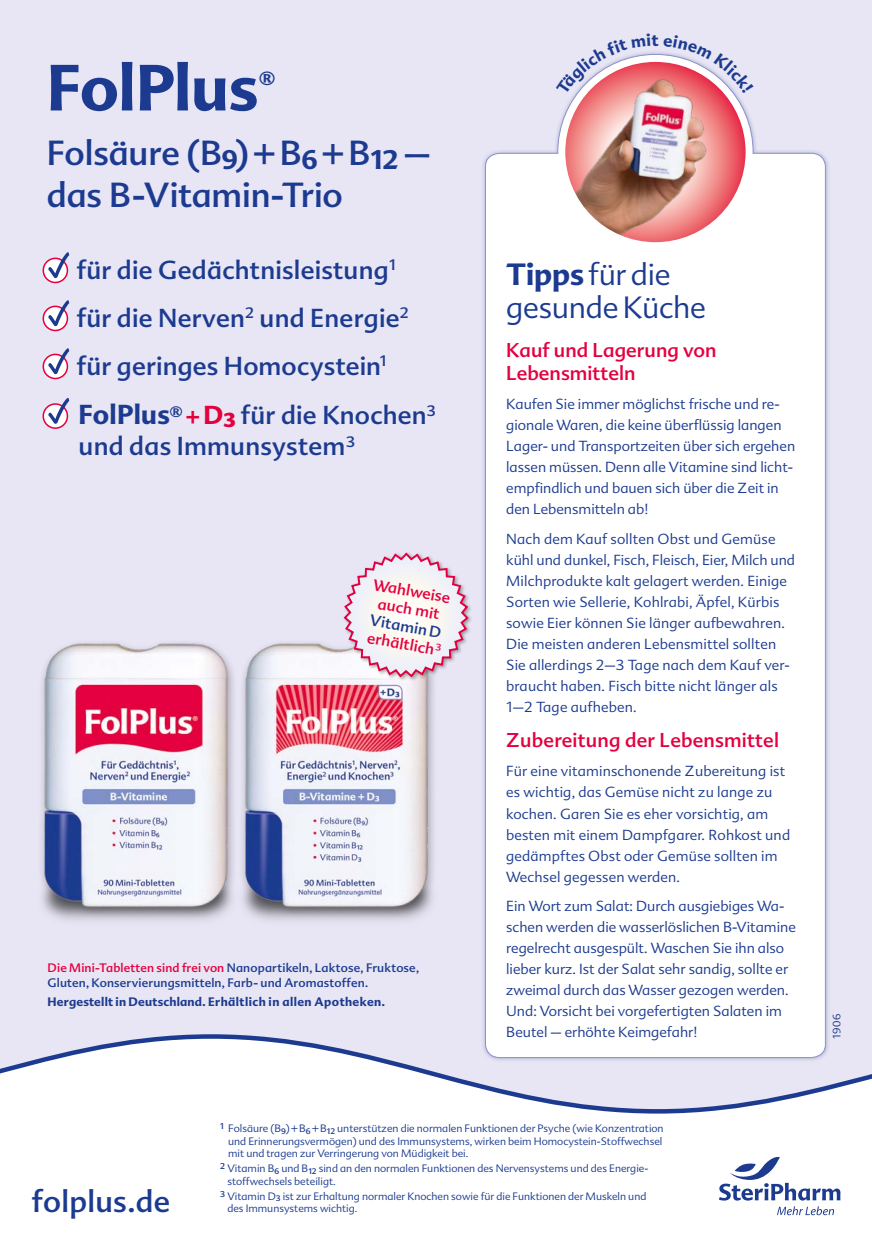
<style>
.page{position:relative;width:872px;height:1242px;background:#e8e6f4}
.page>*{position:absolute;margin:0;border:0;box-sizing:border-box;transform-origin:0 0}
.Subline{font:700 63.6px "Advert";letter-spacing:-.005em;color:#1c3b90}
.Subline-2{font:33.9px "Advert";letter-spacing:-.005em;color:#1c3b90}
.Überschrift{font:300 30px/33px "Advert";letter-spacing:-.01em;color:#1c3b90}
.t1{font:30px "Advert";letter-spacing:.01em;color:#1c3b90}
.t2{font:25.35px/31px "Advert";letter-spacing:.01em;color:#1c3b90}
.copy{font:19.5px/22.5px "Advert";letter-spacing:.005em;color:#e4003f}
.Subline-3{font:700 18.6px "Advert";color:#1c3b90}
.t3{font:15.3px/17.9px "Advert";color:#e4003f;text-align:center}
.copy-2{font:300 14.25px/21px "Advert";color:#1c3b90}
.t4{font:12px/15px "Advert";letter-spacing:.01em;color:#1c3b90}
.t5{font:700 12px "Advert";letter-spacing:.03em;color:#1c3b90}
.t6{font:300 10.5px/12.5px "Advert";color:#1c3b90}
.s1{font-weight:700;font-size:26.85px}
.s2{font-weight:700;font-size:21.15px;color:#e4003f}
.s3{font-weight:700;color:#e4003f}
.s4{color:#1c3b90}
.s5{color:#e4003f}
.s6{font-weight:700}
</style>
<div class="page">
<div style="left:0;top:1115px;width:872px;height:127px;background:#fff"></div>
<svg style="left:0;top:1034px;width:872px;height:81px"></svg>
<div style="left:481px;top:50px;width:349px;height:1012px;background:#1c3b90;opacity:.35"></div>
<div style="left:485px;top:54px;width:340px;height:1004px;background:#fff"></div>
<svg style="left:719px;top:1157px;width:121px;height:43px;background:#c7cfe3"></svg>
<svg style="left:777px;top:1206px;width:57px;height:9px"></svg>
<svg style="left:43px;top:258px;width:24px;height:24px"></svg>
<div style="left:43px;top:258px;width:25px;height:25px;border:2px solid #e4003f;border-radius:50%"></div>
<svg style="left:48px;top:252px;width:21px;height:26px"></svg>
<svg style="left:43px;top:306px;width:24px;height:24px"></svg>
<div style="left:43px;top:306px;width:25px;height:25px;border:2px solid #e4003f;border-radius:50%"></div>
<svg style="left:48px;top:300px;width:21px;height:26px"></svg>
<svg style="left:43px;top:354px;width:24px;height:24px"></svg>
<div style="left:43px;top:354px;width:25px;height:25px;border:2px solid #e4003f;border-radius:50%"></div>
<svg style="left:48px;top:348px;width:21px;height:26px"></svg>
<svg style="left:43px;top:404px;width:24px;height:24px"></svg>
<div style="left:43px;top:403px;width:25px;height:26px;border:2px solid #e4003f;border-radius:50%"></div>
<svg style="left:48px;top:398px;width:21px;height:26px"></svg>
<img style="left:563px;top:60px;width:184px;height:184px;border-radius:92px">
<img style="left:41px;top:643px;width:167px;height:278px">
<img style="left:208px;top:643px;width:226px;height:278px">
<div style="left:342px;top:551px;width:131px;height:131px;background:#000;opacity:.35"></div>
<svg style="left:342px;top:551px;width:128px;height:128px"></svg>
<svg style="left:555px;top:50px;width:198px;height:45px"></svg>
<p class="Subline" style="left:47px;top:48px;width:213px">FolPlus</p>
<p class="Subline-3" style="left:259px;top:67px;width:18px">®</p>
<p class="Subline-2" style="left:47px;top:132px;width:385px">Folsäure (B<sub>9</sub>)+B<sub>6</sub> +B<sub>12</sub> –</p>
<p class="Subline-2" style="left:47px;top:175px;width:298px">das B-Vitamin-Trio</p>
<p class="t2" style="left:77px;top:254px;width:320px">für die Gedächtnisleistung<sup>1</sup></p>
<p class="t2" style="left:77px;top:302px;width:333px">für die Nerven<sup>2</sup> und Energie<sup>2</sup></p>
<p class="t2" style="left:77px;top:350px;width:311px">für geringes Homocystein<sup>1</sup></p>
<p class="t2" style="left:79px;top:399px;width:359px"><span class="s1">FolPlus</span><sup>®</sup> <span class="s2">+</span> <span class="s3">D</span><sub>3</sub> für die Knochen<sup>3 </sup>und das Immunsystem<sup>3</sup></p>
<p class="t3" style="left:375px;top:575px;width:79px;rotate:10deg">Wahlweise auch mit<br><span class="s4">VitaminD</span></p>
<p class="t3" style="left:369px;top:628px;width:76px;rotate:10deg">erhältlich<sup>3</sup></p>
<p class="t4" style="left:48px;top:959px;width:373px"><span class="s5">Die Mini-Tabletten sind frei von</span> Nanopartikeln, Laktose, Fruktose,<br>Gluten, Konservierungsmitteln, Farb- und Aromastoffen.</p>
<p class="t5" style="left:48px;top:994px;width:339px">Hergestellt in Deutschland. Erhältlich in allen Apotheken.</p>
<p class="Überschrift" style="left:506px;top:257px;width:201px"><span class="s6">Tipps</span> für die gesunde Küche</p>
<p class="copy" style="left:506px;top:339px;width:212px">Kauf und Lagerung von<br>Lebensmitteln</p>
<p class="copy-2" style="left:506px;top:393px;width:290px">Kaufen Sie immer möglichst frische und re&shy;gionale Waren, die keine überflüssig langen Lager- und Transportzeiten über sich ergehen lassen müssen. Denn alle Vitamine sind licht&shy;empfindlich und bauen sich über die Zeit in den Lebensmitteln ab!</p>
<p class="copy-2" style="left:506px;top:528px;width:290px">Nach dem Kauf sollten Obst und Gemüse kühl und dunkel, Fisch, Fleisch, Eier, Milch und Milchprodukte kalt gelagert werden. Einige Sorten wie Sellerie, Kohlrabi, Äpfel, Kürbis sowie Eier können Sie länger aufbewahren.<br>Die meisten anderen Lebensmittel sollten Sie allerdings 2–3 Tage nach dem Kauf ver&shy;braucht haben. Fisch bitte nicht länger als 1–2 Tage aufheben.</p>
<p class="copy" style="left:506px;top:728px;width:274px">Zubereitung der Lebensmittel</p>
<p class="copy-2" style="left:506px;top:761px;width:285px">Für eine vitaminschonende Zubereitung ist es wichtig, das Gemüse nicht zu lange zu kochen. Garen Sie es eher vorsichtig, am besten mit einem Dampfgarer. Rohkost und gedämpftes Obst oder Gemüse sollten im Wechsel gegessen werden.</p>
<p class="copy-2" style="left:506px;top:895px;width:291px">Ein Wort zum Salat: Durch ausgiebiges Wa&shy;schen werden die wasserlöslichen B-Vitamine regelrecht ausgespült. Waschen Sie ihn also lieber kurz. Ist der Salat sehr sandig, sollte er zweimal durch das Wasser gezogen werden.<br>Und: Vorsicht bei vorgefertigten Salaten im Beutel – erhöhte Keimgefahr!</p>
<p class="t1" style="left:32px;top:1183px;width:140px">folplus.de</p>
<p class="t6" style="left:228px;top:1122px;width:437px;text-indent:-8px"><sup>1</sup> Folsäure (B<sub>9</sub>)+B<sub>6</sub> +B<sub>12</sub> unterstützen die normalen Funktionen der Psyche (wie Konzentration und Erinnerungsvermögen) und des Immunsystems, wirken beim Homocystein-Stoffwechsel mit und tragen zur Verringerung von Müdigkeit bei.</p>
<p class="t6" style="left:227px;top:1162px;width:422px;text-indent:-7px"><sup>2</sup> Vitamin B<sub>6</sub> und B<sub>12</sub> sind an den normalen Funktionen des Nervensystems und des Energie&shy;stoffwechsels beteiligt.</p>
<p class="t6" style="left:227px;top:1189px;width:420px;text-indent:-7px"><sup>3</sup> Vitamin D<sub>3</sub> ist zur Erhaltung normaler Knochen sowie für die Funktionen der Muskeln und des Immunsystems wichtig.</p>
<p class="t6" style="left:830px;top:1038px;width:27px;rotate:-90deg">1906</p>
</div>
